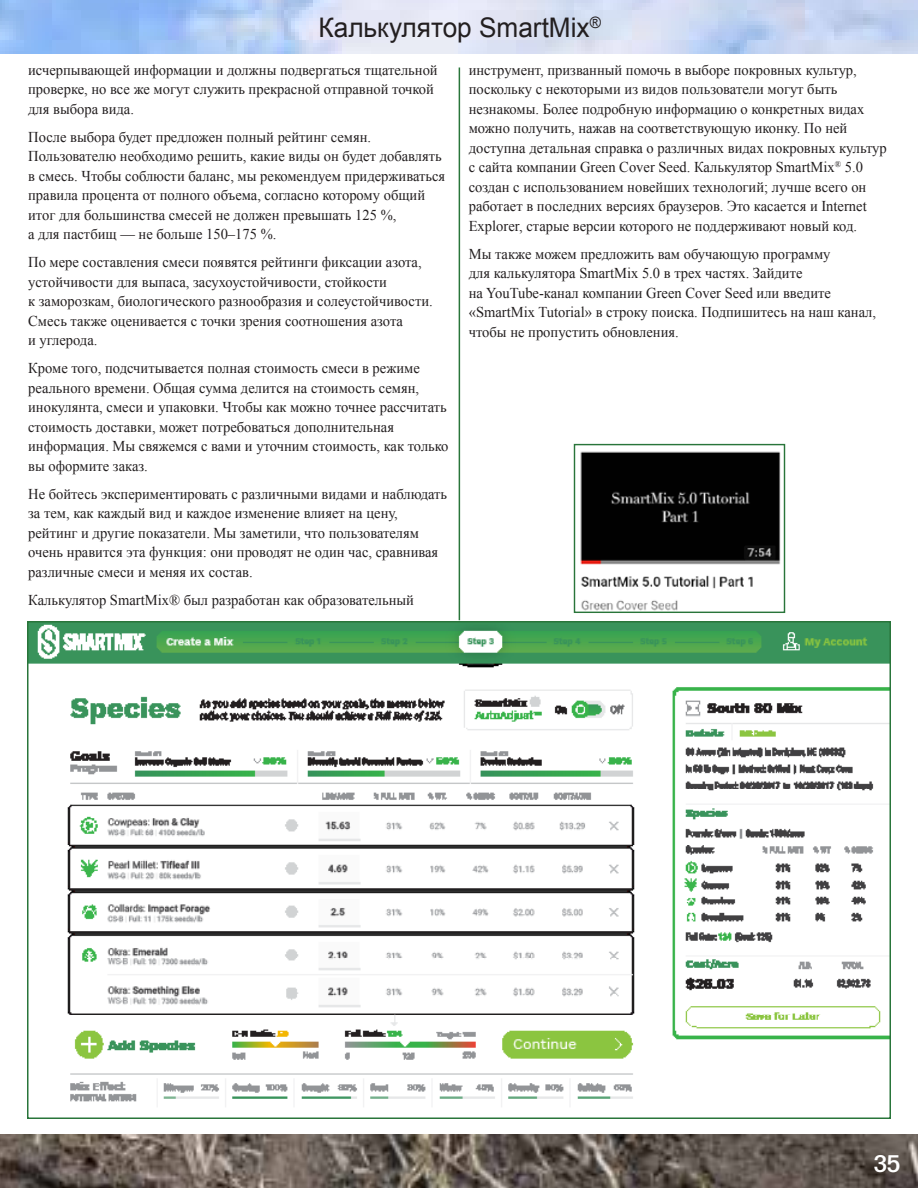
<style>
.page{position:relative;width:918px;height:1188px;background:#fff}
.page>*{position:absolute;margin:0;border:0;box-sizing:border-box;transform-origin:0 0}
.Arial{font:27px "Arial";color:#231f20}
.t1{font:500 24px "Forma DJR Display";color:#fff}
.t2{font:15px/19.5px "Times New Roman";color:#231f20}
</style>
<div class="page">
<img style="left:0;top:0;width:918px;height:54px">
<img style="left:0;top:1134px;width:918px;height:54px">
<hr style="left:459px;top:68px;width:1px;height:552px;background:#29753a">
<img style="left:30px;top:624px;width:858px;height:483px">
<img style="left:580px;top:451px;width:201px;height:160px">
<div style="left:574px;top:444px;width:211px;height:169px;border:1px solid #29753a"></div>
<p class="Arial" style="left:319px;top:10px;width:284px">Калькулятор SmartMix<sup>®</sup></p>
<p class="t2" style="left:28px;top:60px;width:411px">исчерпывающей информации и должны подвергаться тщательной проверке, но все же могут служить прекрасной отправной точкой для выбора вида.</p>
<p class="t2" style="left:28px;top:127px;width:419px">После выбора будет предложен полный рейтинг семян.<br>Пользователю необходимо решить, какие виды он будет добавлять в смесь. Чтобы соблюсти баланс, мы рекомендуем придерживаться правила процента от полного объема, согласно которому общий итог для большинства смесей не должен превышать 125 %,<br>а для пастбищ — не больше 150–175 %.</p>
<p class="t2" style="left:28px;top:252px;width:406px">По мере составления смеси появятся рейтинги фиксации азота, устойчивости для выпаса, засухоустойчивости, стойкости<br>к заморозкам, биологического разнообразия и солеустойчивости.<br>Смесь также оценивается с точки зрения соотношения азота<br>и углерода.</p>
<p class="t2" style="left:28px;top:358px;width:422px">Кроме того, подсчитывается полная стоимость смеси в режиме реального времени. Общая сумма делится на стоимость семян, инокулянта, смеси и упаковки. Чтобы как можно точнее рассчитать стоимость доставки, может потребоваться дополнительная информация. Мы свяжемся с вами и уточним стоимость, как только вы оформите заказ.</p>
<p class="t2" style="left:28px;top:484px;width:421px">Не бойтесь экспериментировать с различными видами и наблюдать за тем, как каждый вид и каждое изменение влияет на цену, рейтинг и другие показатели. Мы заметили, что пользователям очень нравится эта функция: они проводят не один час, сравнивая различные смеси и меняя их состав.</p>
<p class="t2" style="left:28px;top:590px;width:387px">Калькулятор SmartMix® был разработан как образовательный</p>
<p class="t2" style="left:469px;top:60px;width:420px">инструмент, призванный помочь в выборе покровных культур, поскольку с некоторыми из видов пользователи могут быть незнакомы. Более подробную информацию о конкретных видах можно получить, нажав на соответствующую иконку. По ней доступна детальная справка о различных видах покровных культур с сайта компании Green Cover Seed. Калькулятор SmartMix<sup>®</sup> 5.0 создан с использованием новейших технологий; лучше всего он работает в последних версиях браузеров. Это касается и Internet Explorer, старые версии которого не поддерживают новый код.</p>
<p class="t2" style="left:469px;top:244px;width:409px">Мы также можем предложить вам обучающую программу<br>для калькулятора SmartMix 5.0 в трех частях. Зайдите<br>на YouTube‑канал компании Green Cover Seed или введите «SmartMix Tutorial» в строку поиска. Подпишитесь на наш канал, чтобы не пропустить обновления.</p>
<h2 class="t1" style="left:874px;top:1149px;width:27px">35</h2>
</div>
